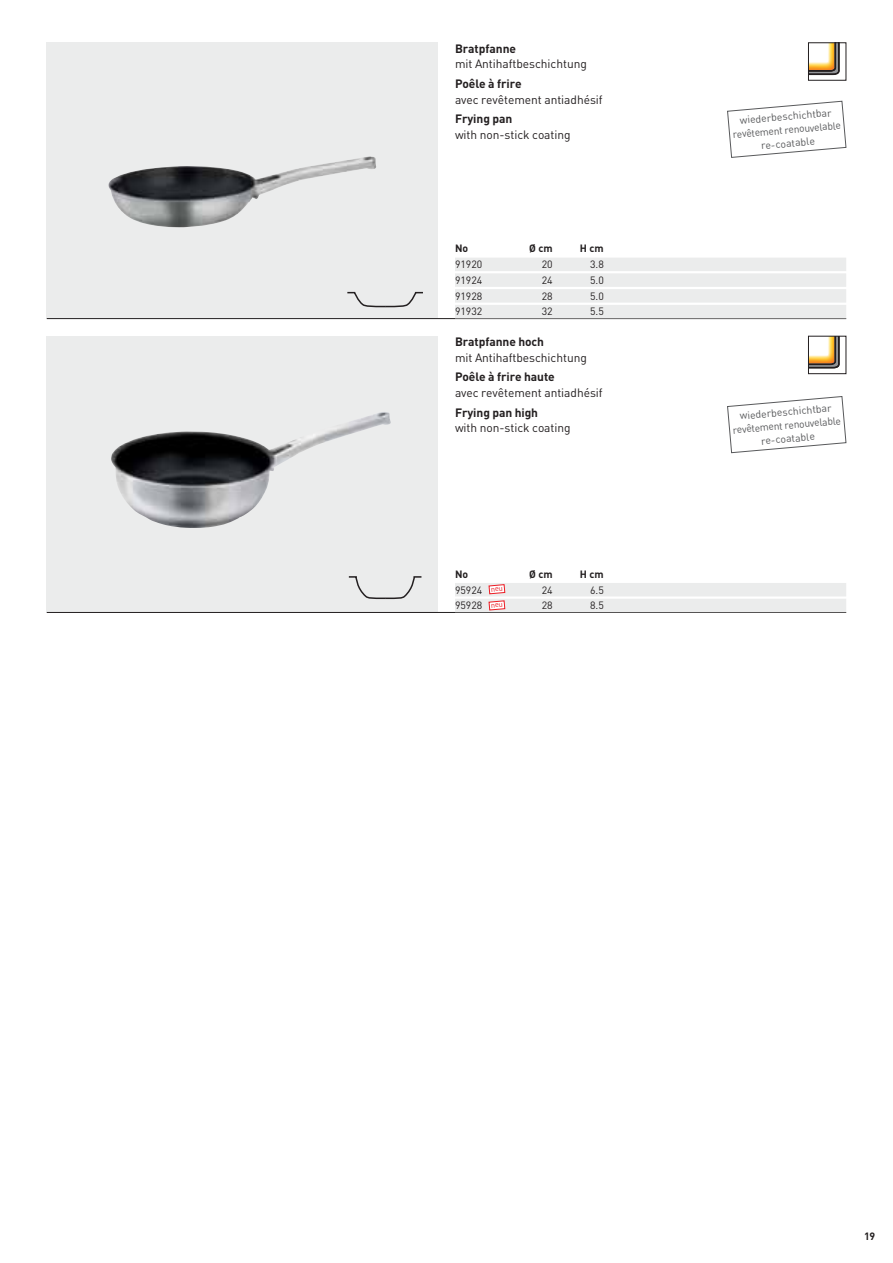
<style>
.page{position:relative;width:893px;height:1263px;background:#fff}
.page>*{position:absolute;margin:0;border:0;box-sizing:border-box;transform-origin:0 0}
.t1{font:12px "DIN";letter-spacing:-.005em;color:#231f20}
.t2{font:700 12px "DIN";letter-spacing:-.005em;color:#231f20}
.t3{font:10.5px/13.5px "DIN";color:#58595b;text-align:center}
.t4{font:10.5px "DIN";color:#231f20}
.t5{font:700 10.5px "DIN";color:#231f20}
.t6{font:7.5px/16.2px "DIN";color:#ed1c24}
</style>
<div class="page">
<div style="left:47px;top:43px;width:391px;height:276px;background:#ebecec"></div>
<hr style="left:47px;top:318px;width:391px;height:1px;background:#231f20">
<hr style="left:438px;top:318px;width:408px;height:1px;background:#231f20">
<div style="left:455px;top:258px;width:391px;height:13px;background:#ebecec"></div>
<div style="left:455px;top:273px;width:391px;height:14px;background:#ebecec"></div>
<div style="left:455px;top:289px;width:391px;height:14px;background:#ebecec"></div>
<div style="left:455px;top:305px;width:391px;height:13px;background:#ebecec"></div>
<svg style="left:347px;top:291px;width:75px;height:17px"></svg>
<img style="left:108px;top:156px;width:268px;height:72px">
<img style="left:810px;top:45px;width:23px;height:28px">
<img style="left:810px;top:73px;width:23px;height:2px">
<img style="left:833px;top:45px;width:7px;height:30px">
<img style="left:810px;top:70px;width:20px;height:2px">
<img style="left:830px;top:45px;width:6px;height:27px">
<div style="left:808px;top:43px;width:38px;height:37px;border:1px solid #231f20"></div>
<div style="left:47px;top:336px;width:391px;height:276px;background:#ebecec"></div>
<hr style="left:47px;top:612px;width:391px;height:1px;background:#231f20">
<hr style="left:438px;top:612px;width:408px;height:1px;background:#231f20">
<div style="left:455px;top:583px;width:391px;height:13px;background:#ebecec"></div>
<div style="left:455px;top:599px;width:391px;height:13px;background:#ebecec"></div>
<svg style="left:348px;top:576px;width:74px;height:24px"></svg>
<img style="left:111px;top:412px;width:280px;height:116px">
<svg style="left:810px;top:338px;width:26px;height:31px"></svg>
<img style="left:833px;top:338px;width:7px;height:30px">
<img style="left:810px;top:363px;width:20px;height:2px">
<img style="left:830px;top:338px;width:6px;height:27px">
<div style="left:808px;top:336px;width:38px;height:38px;border:1px solid #231f20"></div>
<svg style="left:727px;top:101px;width:119px;height:57px"></svg>
<svg style="left:727px;top:396px;width:119px;height:57px"></svg>
<svg style="left:489px;top:584px;width:16px;height:10px"></svg>
<svg style="left:489px;top:600px;width:16px;height:10px"></svg>
<p class="t2" style="left:455px;top:44px;width:63px">Bratpfanne</p>
<p class="t1" style="left:455px;top:60px;width:133px">mit Antihaftbeschichtung</p>
<p class="t2" style="left:455px;top:79px;width:68px">Poêle à frire</p>
<p class="t1" style="left:455px;top:95px;width:149px">avec revêtement antiadhésif</p>
<p class="t2" style="left:455px;top:115px;width:59px">Frying pan</p>
<p class="t1" style="left:455px;top:130px;width:117px">with non-stick coating</p>
<p class="t5" style="left:455px;top:245px;width:15px">No</p>
<p class="t5" style="left:529px;top:245px;width:25px">Ø cm</p>
<p class="t5" style="left:580px;top:245px;width:25px">H cm</p>
<p class="t4" style="left:455px;top:261px;width:29px">91920</p>
<p class="t4" style="left:542px;top:261px;width:12px">20</p>
<p class="t4" style="left:590px;top:261px;width:15px">3.8</p>
<p class="t4" style="left:455px;top:276px;width:29px">91924</p>
<p class="t4" style="left:542px;top:276px;width:12px">24</p>
<p class="t4" style="left:590px;top:276px;width:15px">5.0</p>
<p class="t4" style="left:455px;top:292px;width:29px">91928</p>
<p class="t4" style="left:542px;top:292px;width:12px">28</p>
<p class="t4" style="left:590px;top:292px;width:15px">5.0</p>
<p class="t4" style="left:455px;top:308px;width:29px">91932</p>
<p class="t4" style="left:542px;top:308px;width:12px">32</p>
<p class="t4" style="left:590px;top:308px;width:15px">5.5</p>
<p class="t2" style="left:455px;top:337px;width:91px">Bratpfanne hoch</p>
<p class="t1" style="left:455px;top:353px;width:133px">mit Antihaftbeschichtung</p>
<p class="t2" style="left:455px;top:373px;width:101px">Poêle à frire haute</p>
<p class="t1" style="left:455px;top:388px;width:149px">avec revêtement antiadhésif</p>
<p class="t2" style="left:455px;top:408px;width:85px">Frying pan high</p>
<p class="t1" style="left:455px;top:424px;width:117px">with non-stick coating</p>
<p class="t5" style="left:455px;top:570px;width:15px">No</p>
<p class="t5" style="left:529px;top:570px;width:25px">Ø cm</p>
<p class="t5" style="left:580px;top:570px;width:25px">H cm</p>
<p class="t4" style="left:455px;top:586px;width:29px">95924</p>
<p class="t4" style="left:542px;top:586px;width:12px">24</p>
<p class="t4" style="left:590px;top:586px;width:15px">6.5</p>
<p class="t4" style="left:455px;top:602px;width:29px">95928</p>
<p class="t4" style="left:542px;top:602px;width:12px">28</p>
<p class="t4" style="left:590px;top:602px;width:15px">8.5</p>
<p class="t6" style="left:489px;top:582px;width:15px;rotate:-5deg">neu neu</p>
<p class="t3" style="left:731px;top:116px;width:110px;rotate:-5deg">wiederbeschichtbar revêtement renouvelable re-coatable</p>
<p class="t3" style="left:731px;top:411px;width:110px;rotate:-5deg">wiederbeschichtbar revêtement renouvelable re-coatable</p>
<p class="t5" style="left:864px;top:1232px;width:13px">19</p>
</div>
